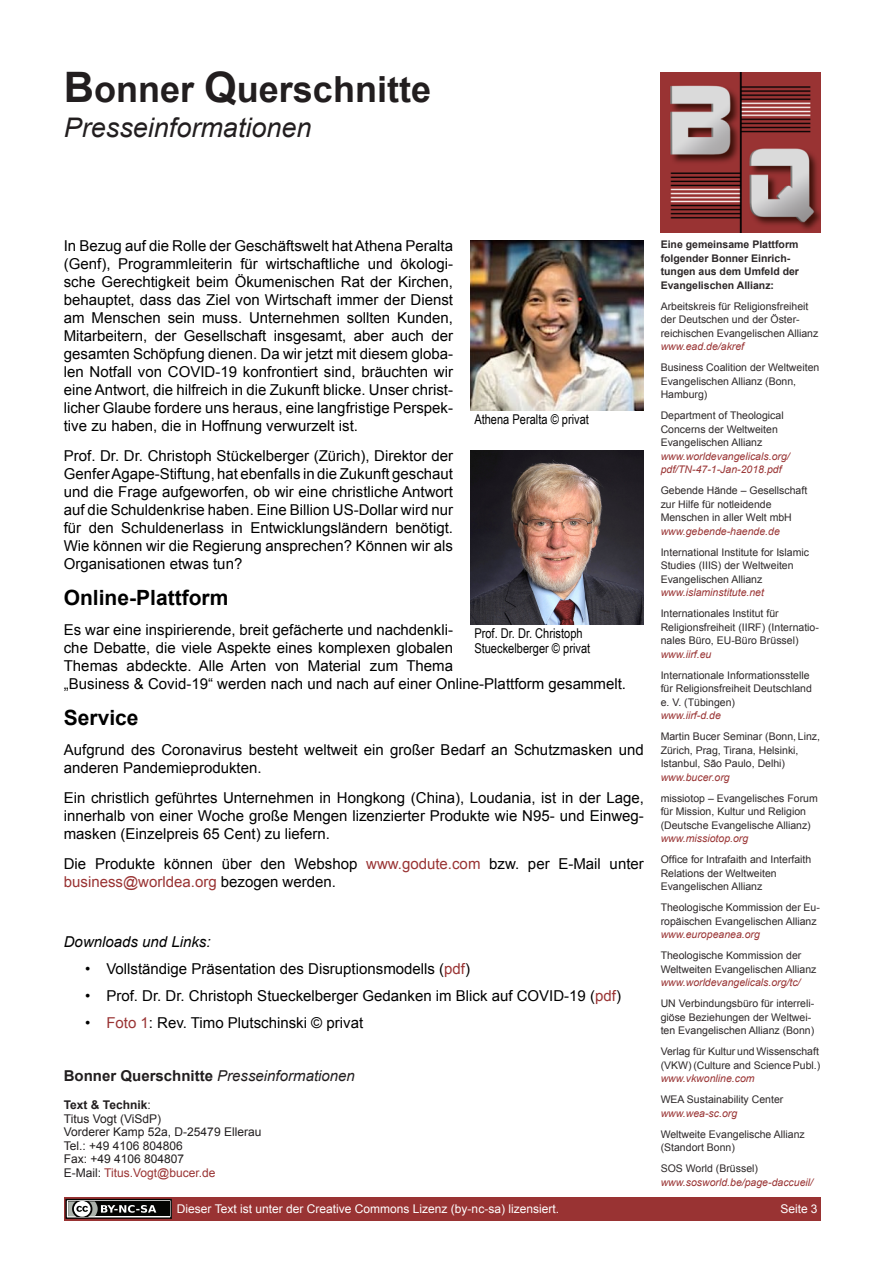
<style>
.page{position:relative;width:893px;height:1263px;background:#fff}
.page>*{position:absolute;margin:0;border:0;box-sizing:border-box;transform-origin:0 0}
.t1{font:700 36px "Arial";color:#221e1f}
.t2{font:italic 27px "Arial";color:#221e1f}
.t3{font:700 21px "Arial";color:#000}
.t4{font:15px/18px "Arial";color:#000;text-align:justify}
.t5{font:italic 15px "Arial";color:#221e1f}
.t6{font:italic 15px "Arial";color:#000}
.t7{font:13.5px/15px "Arial Narrow";color:#000}
.t8{font:12px/13.5px "Arial";color:#221e1f}
.t9{font:12px "Arial";color:#fff}
.t10{font:10.5px/13.5px "Arial";color:#2d2829}
.t11{font:italic 10.5px/13.5px "Arial";color:#933}
.t12{font:700 10.5px/13.5px "Arial";color:#2d2829}
.s1{font-size:42px}
.s2{color:#933}
.s3{font-weight:700;font-style:normal}
.s4{font-weight:700}
</style>
<div class="page">
<img style="left:660px;top:72px;width:160px;height:160px">
<div style="left:64px;top:1197px;width:756px;height:23px;background:#933"></div>
<svg style="left:67px;top:1201px;width:103px;height:16px"></svg>
<div style="left:65px;top:1199px;width:107px;height:20px;border:1px solid #040503"></div>
<div style="left:68px;top:1201px;width:101px;height:15px;background:#040503"></div>
<svg style="left:68px;top:1201px;width:88px;height:15px"></svg>
<img style="left:470px;top:451px;width:173px;height:173px">
<img style="left:470px;top:241px;width:174px;height:170px">
<h1 class="t1" style="left:64px;top:76px;width:369px"><span class="s1">B</span>onner <span class="s1">Q</span>uerschnitte</h1>
<h2 class="t2" style="left:64px;top:117px;width:249px">Presseinformationen</h2>
<p class="t4" style="left:64px;top:238px;width:391px">In Bezug auf die Rolle der Geschäftswelt hat Athena Peralta (Genf), Programmleiterin für wirtschaftliche und ökologi&shy;sche Gerechtigkeit beim Ökumenischen Rat der Kirchen, behauptet, dass das Ziel von Wirtschaft immer der Dienst am Menschen sein muss. Unternehmen sollten Kunden, Mitarbeitern, der Gesellschaft insgesamt, aber auch der gesamten Schöpfung dienen. Da wir jetzt mit diesem globa&shy;len Notfall von COVID-19 konfrontiert sind, bräuchten wir eine Antwort, die hilfreich in die Zukunft blicke. Unser christ&shy;licher Glaube fordere uns heraus, eine langfristige Perspek&shy;tive zu haben, die in Hoffnung verwurzelt ist.</p>
<p class="t4" style="left:64px;top:448px;width:391px">Prof. Dr. Dr. Christoph Stückelberger (Zürich), Direktor der GenferAgape-Stiftung, hat ebenfalls in die Zukunft geschaut und die Frage aufgeworfen, ob wir eine christliche Antwort auf die Schuldenkrise haben. Eine Billion US-Dollar wird nur für den Schuldenerlass in Entwicklungsländern benötigt.<br>Wie können wir die Regierung ansprechen? Können wir als Organisationen etwas tun?</p>
<h3 class="t3" style="left:64px;top:590px;width:166px">Online-Plattform</h3>
<p class="t4" style="left:64px;top:622px;width:563px;text-align:left">Es war eine inspirierende, breit gefächerte und nachdenkli-<br>che Debatte, die viele Aspekte eines komplexen globalen<br>Themas abdeckte. Alle Arten von Material zum Thema<br>„Business &amp; Covid-19“ werden nach und nach auf einer Online-Plattform gesammelt.</p>
<h3 class="t3" style="left:64px;top:710px;width:76px">Service</h3>
<p class="t4" style="left:64px;top:742px;width:581px">Aufgrund des Coronavirus besteht weltweit ein großer Bedarf an Schutzmasken und anderen Pandemieprodukten.</p>
<p class="t4" style="left:64px;top:790px;width:581px">Ein christlich geführtes Unternehmen in Hongkong (China), Loudania, ist in der Lage, innerhalb von einer Woche große Mengen lizenzierter Produkte wie N95- und Einweg&shy;masken (Einzelpreis 65 Cent) zu liefern.</p>
<p class="t4" style="left:64px;top:856px;width:581px">Die Produkte können über den Webshop <span class="s2">www.godute.com</span> bzw. per E-Mail unter <span class="s2">business@worldea.org</span> bezogen werden.</p>
<p class="t12" style="left:660px;top:239px;width:140px">Eine gemeinsame Plattform folgender Bonner Einrich&shy;tungen aus dem Umfeld der<br>Evangelischen Allianz:</p>
<p class="t10" style="left:660px;top:300px;width:159px">Arbeitskreis für Religionsfreiheit der Deutschen und der Öster&shy;reichischen Evangelischen Allianz</p>
<p class="t11" style="left:660px;top:341px;width:85px">www.ead.de/akref</p>
<p class="t10" style="left:660px;top:362px;width:160px">Business Coalition der Weltweiten<br>Evangelischen Allianz (Bonn,<br>Hamburg)</p>
<p class="t10" style="left:660px;top:410px;width:124px">Department of Theological<br>Concerns der Weltweiten<br>Evangelischen Allianz</p>
<p class="t11" style="left:660px;top:450px;width:130px">www.worldevangelicals.org/ pdf/TN-47-1-Jan-2018.pdf</p>
<p class="t10" style="left:660px;top:485px;width:148px">Gebende Hände – Gesellschaft zur Hilfe für notleidende<br>Menschen in aller Welt mbH</p>
<p class="t11" style="left:660px;top:525px;width:121px">www.gebende-haende.de</p>
<p class="t10" style="left:660px;top:546px;width:150px">International Institute for Islamic<br>Studies (IIIS) der Weltweiten<br>Evangelischen Allianz</p>
<p class="t11" style="left:660px;top:587px;width:105px">www.islaminstitute.net</p>
<p class="t10" style="left:660px;top:608px;width:160px">Internationales Institut für<br>Religionsfreiheit (IIRF) (Internatio&shy;nales Büro, EU-Büro Brüssel)</p>
<p class="t11" style="left:660px;top:648px;width:52px">www.iirf.eu</p>
<p class="t10" style="left:660px;top:669px;width:153px">Internationale Informationsstelle für Religionsfreiheit Deutschland e. V. (Tübingen)</p>
<p class="t11" style="left:660px;top:710px;width:62px">www.iirf-d.de</p>
<p class="t10" style="left:660px;top:731px;width:161px">Martin Bucer Seminar (Bonn, Linz,<br>Zürich, Prag, Tirana, Helsinki,<br>Istanbul, São Paulo, Delhi)</p>
<p class="t11" style="left:660px;top:771px;width:71px">www.bucer.org</p>
<p class="t10" style="left:660px;top:792px;width:158px">missiotop – Evangelisches Forum für Mission, Kultur und Religion (Deutsche Evangelische Allianz)</p>
<p class="t11" style="left:660px;top:833px;width:89px">www.missiotop.org</p>
<p class="t10" style="left:660px;top:854px;width:152px">Office for Intrafaith and Interfaith<br>Relations der Weltweiten<br>Evangelischen Allianz</p>
<p class="t10" style="left:660px;top:902px;width:161px">Theologische Kommission der Eu&shy;ropäischen Evangelischen Allianz</p>
<p class="t11" style="left:660px;top:929px;width:101px">www.europeanea.org</p>
<p class="t10" style="left:660px;top:950px;width:157px">Theologische Kommission der<br>Weltweiten Evangelischen Allianz</p>
<p class="t11" style="left:660px;top:977px;width:141px">www.worldevangelicals.org/tc/</p>
<p class="t10" style="left:660px;top:998px;width:155px">UN Verbindungsbüro für interreli&shy;giöse Beziehungen der Weltwei&shy;ten Evangelischen Allianz (Bonn)</p>
<p class="t10" style="left:660px;top:1046px;width:161px">Verlag für Kultur und Wissenschaft (VKW) (Culture and Science Publ.)</p>
<p class="t11" style="left:660px;top:1073px;width:95px">www.vkwonline.com</p>
<p class="t10" style="left:660px;top:1094px;width:124px">WEA Sustainability Center</p>
<p class="t11" style="left:660px;top:1107px;width:78px">www.wea-sc.org</p>
<p class="t10" style="left:660px;top:1128px;width:145px">Weltweite Evangelische Allianz (Standort Bonn)</p>
<p class="t10" style="left:660px;top:1163px;width:99px">SOS World (Brüssel)</p>
<p class="t11" style="left:660px;top:1176px;width:154px">www.sosworld.be/page-daccueil/</p>
<p class="t7" style="left:474px;top:413px;width:116px">Athena Peralta © privat</p>
<p class="t7" style="left:474px;top:627px;width:117px">Prof. Dr. Dr. Christoph<br>Stueckelberger © privat</p>
<p class="t6" style="left:64px;top:936px;width:148px">Downloads und Links:</p>
<p class="t4" style="left:85px;top:961px;width:386px">• Vollständige Präsentation des Disruptionsmodells (<span class="s2">pdf</span>)</p>
<p class="t4" style="left:85px;top:988px;width:537px">• Prof. Dr. Dr. Christoph Stueckelberger Gedanken im Blick auf COVID-19 (<span class="s2">pdf</span>)</p>
<p class="t4" style="left:85px;top:1015px;width:279px">• <span class="s2">Foto 1</span>: Rev. Timo Plutschinski © privat</p>
<p class="t5" style="left:64px;top:1070px;width:292px"><span class="s3">Bonner Querschnitte</span> Presseinformationen</p>
<p class="t8" style="left:64px;top:1099px;width:199px"><span class="s4">Text &amp; Technik</span>:<br>Titus Vogt (ViSdP)<br>Vorderer Kamp 52a, D-25479 Ellerau<br>Tel.: +49 4106 804806<br>Fax: +49 4106 804807<br>E-Mail: <span class="s2">Titus.Vogt@bucer.de</span></p>
<p class="t9" style="left:177px;top:1204px;width:383px">Dieser Text ist unter der Creative Commons Lizenz (by-nc-sa) lizensiert.</p>
<p class="t9" style="left:780px;top:1204px;width:39px">Seite 3</p>
</div>
